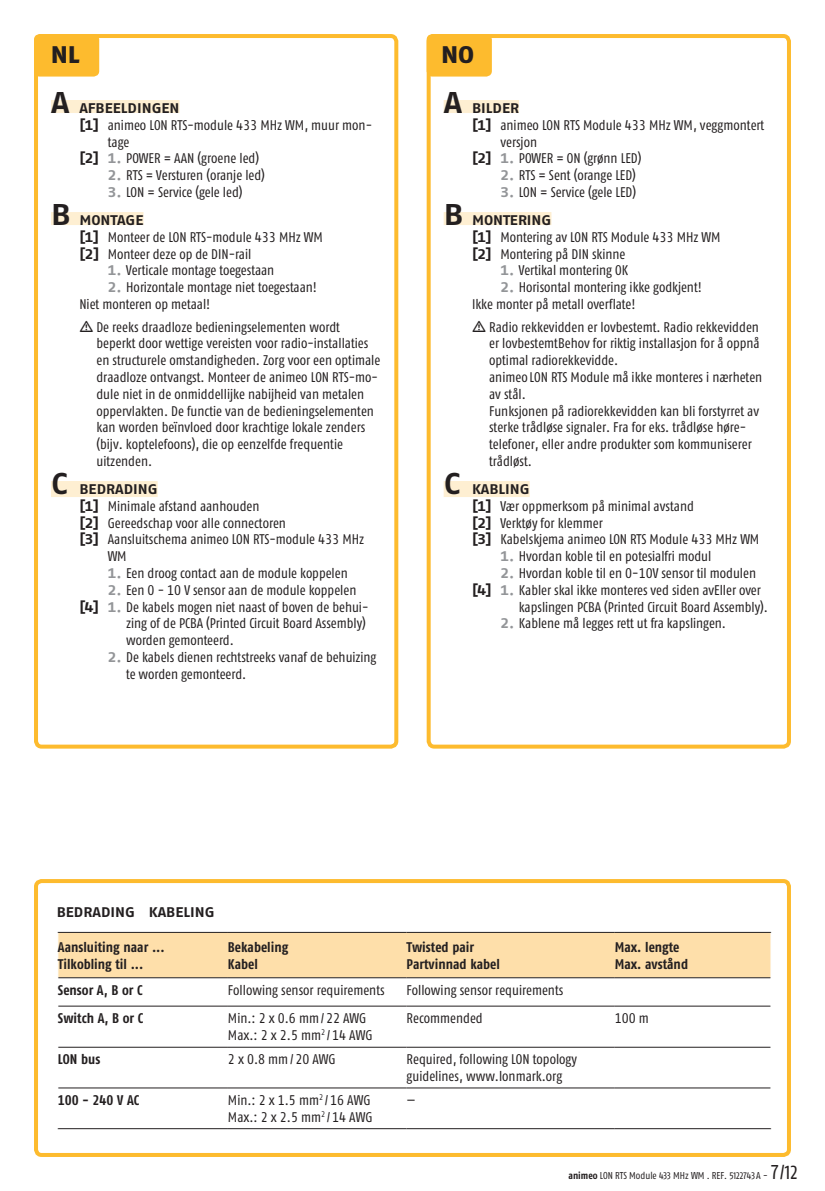
<style>
.page{position:relative;width:825px;height:1191px;background:#fff}
.page>*{position:absolute;margin:0;border:0;box-sizing:border-box;transform-origin:0 0}
.t1{font:24px "Fago Ex Exb Tf";color:#231f20}
.t2{font:14px/16.8px "Fago Co Regular Tf";color:#231f20}
.t3{font:14px "Fago Co Bold Tf";color:#231f20}
.ga_kapitel_unterstri{font:14px "Fago Ex Bold Tf";color:#231f20}
.t4{font:10px "Fago Co Regular Lf";color:#231f20}
.s1{font-size:30px}
.s2{font-family:"Fago Ex Bold Tf"}
.s3{font-family:"Fago Ex Bold Tf";color:#939598}
.s4{font-family:"Fago Co Bold Tf"}
.s5{font-family:"Fago Co Regular Tf";font-size:20px}
.s6{font-size:20px}
</style>
<div class="page">
<div style="left:427px;top:34px;width:364px;height:714px;border:4px solid #fdbb2e;border-radius:6px"></div>
<div style="left:34px;top:879px;width:757px;height:278px;border:4px solid #fdbb2e;border-radius:6px"></div>
<svg style="left:59px;top:1006px;width:712px;height:83px"></svg>
<hr style="left:58px;top:1046px;width:170px;height:1px;background:#231f20">
<hr style="left:228px;top:1046px;width:179px;height:1px;background:#231f20">
<hr style="left:407px;top:1046px;width:208px;height:1px;background:#231f20">
<hr style="left:615px;top:1046px;width:156px;height:1px;background:#231f20">
<hr style="left:58px;top:1087px;width:170px;height:1px;background:#231f20">
<hr style="left:228px;top:1087px;width:179px;height:1px;background:#231f20">
<hr style="left:407px;top:1087px;width:208px;height:1px;background:#231f20">
<hr style="left:615px;top:1087px;width:156px;height:1px;background:#231f20">
<hr style="left:58px;top:1128px;width:170px;height:1px;background:#231f20">
<hr style="left:228px;top:1128px;width:179px;height:1px;background:#231f20">
<hr style="left:407px;top:1128px;width:208px;height:1px;background:#231f20">
<hr style="left:615px;top:1128px;width:156px;height:1px;background:#231f20">
<svg style="left:58px;top:932px;width:714px;height:74px"></svg>
<hr style="left:58px;top:1006px;width:1px;height:41px;background:#fff">
<hr style="left:58px;top:1047px;width:1px;height:41px;background:#fff">
<div style="left:34px;top:34px;width:364px;height:714px;border:4px solid #fdbb2e;border-radius:6px"></div>
<div style="left:51px;top:100px;width:129px;height:13px;background:#feefd2"></div>
<div style="left:51px;top:212px;width:92px;height:13px;background:#feefd2"></div>
<div style="left:51px;top:481px;width:107px;height:13px;background:#feefd2"></div>
<hr style="left:51px;top:494px;width:107px;height:3px;background:#feefd2">
<div style="left:444px;top:100px;width:75px;height:13px;background:#feefd2"></div>
<div style="left:444px;top:212px;width:107px;height:13px;background:#feefd2"></div>
<div style="left:444px;top:481px;width:86px;height:13px;background:#feefd2"></div>
<hr style="left:444px;top:494px;width:86px;height:3px;background:#feefd2">
<div style="left:34px;top:34px;width:65px;height:43px;background:#fdbb2e;border-radius:6px"></div>
<div style="left:427px;top:34px;width:65px;height:43px;background:#fdbb2e;border-radius:6px"></div>
<p class="t1" style="left:51px;top:40px;width:30px">NL</p>
<p class="t1" style="left:441px;top:40px;width:35px">NO</p>
<p class="ga_kapitel_unterstri" style="left:51px;top:100px;width:130px"><span class="s1">A</span> AFBEELDINGEN</p>
<p class="t2" style="left:108px;top:116px;width:266px;text-indent:-28px"><span class="s2">[1]</span> animeo LON RTS-module 433 MHz WM, muur mon&shy;tage</p>
<p class="t2" style="left:79px;top:150px;width:181px"><span class="s2">[2]</span> <span class="s3">1.</span> POWER = AAN (groene led)</p>
<p class="t2" style="left:108px;top:167px;width:159px"><span class="s3">2.</span> RTS = Versturen (oranje led)</p>
<p class="t2" style="left:108px;top:184px;width:136px"><span class="s3">3.</span> LON = Service (gele led)</p>
<p class="ga_kapitel_unterstri" style="left:51px;top:212px;width:94px"><span class="s1">B</span> MONTAGE</p>
<p class="t2" style="left:79px;top:228px;width:245px"><span class="s2">[1]</span> Monteer de LON RTS-module 433 MHz WM</p>
<p class="t2" style="left:79px;top:245px;width:173px"><span class="s2">[2]</span> Monteer deze op de DIN-rail</p>
<p class="t2" style="left:108px;top:262px;width:168px"><span class="s3">1.</span> Verticale montage toegestaan</p>
<p class="t2" style="left:108px;top:279px;width:211px"><span class="s3">2.</span> Horizontale montage niet toegestaan!</p>
<p class="t2" style="left:79px;top:296px;width:132px">Niet monteren op metaal!</p>
<p class="t2" style="left:96px;top:318px;width:285px">De reeks draadloze bedieningselementen wordt beperkt door wettige vereisten voor radio-installaties en structurele omstandigheden. Zorg voor een optimale draadloze ontvangst. Monteer de animeo LON RTS-mo&shy;dule niet in de onmiddellijke nabijheid van metalen oppervlakten. De functie van de bedieningselementen kan worden beïnvloed door krachtige lokale zenders (bijv. koptelefoons), die op eenzelfde frequentie uitzenden.</p>
<p class="ga_kapitel_unterstri" style="left:51px;top:481px;width:108px"><span class="s1">C</span> BEDRADING</p>
<p class="t2" style="left:79px;top:497px;width:182px"><span class="s2">[1]</span> Minimale afstand aanhouden</p>
<p class="t2" style="left:79px;top:514px;width:208px"><span class="s2">[2]</span> Gereedschap voor alle connectoren</p>
<p class="t2" style="left:108px;top:531px;width:258px;text-indent:-28px"><span class="s2">[3]</span> Aansluitschema animeo LON RTS-module 433 MHz<br>WM</p>
<p class="t2" style="left:108px;top:564px;width:242px"><span class="s3">1.</span> Een droog contact aan de module koppelen</p>
<p class="t2" style="left:108px;top:581px;width:250px"><span class="s3">2.</span> Een 0 - 10 V sensor aan de module koppelen</p>
<p class="t2" style="left:126px;top:598px;width:244px;text-indent:-47px"><span class="s2">[4]</span> <span class="s3">1.</span> De kabels mogen niet naast of boven de behui&shy;zing of de PCBA (Printed Circuit Board Assembly) worden gemonteerd.</p>
<p class="t2" style="left:126px;top:648px;width:252px;text-indent:-18px"><span class="s3">2.</span> De kabels dienen rechtstreeks vanaf de behuizing te worden gemonteerd.</p>
<p class="ga_kapitel_unterstri" style="left:444px;top:100px;width:77px"><span class="s1">A</span> BILDER</p>
<p class="t2" style="left:500px;top:116px;width:265px;text-indent:-28px"><span class="s2">[1]</span> animeo LON RTS Module 433 MHz WM, veggmontert versjon</p>
<p class="t2" style="left:472px;top:150px;width:171px"><span class="s2">[2]</span> <span class="s3">1.</span> POWER = ON (grønn LED)</p>
<p class="t2" style="left:500px;top:167px;width:137px"><span class="s3">2.</span> RTS = Sent (orange LED)</p>
<p class="t2" style="left:500px;top:184px;width:137px"><span class="s3">3.</span> LON = Service (gele LED)</p>
<p class="ga_kapitel_unterstri" style="left:444px;top:212px;width:109px"><span class="s1">B</span> MONTERING</p>
<p class="t2" style="left:472px;top:228px;width:250px"><span class="s2">[1]</span> Montering av LON RTS Module 433 MHz WM</p>
<p class="t2" style="left:472px;top:245px;width:155px"><span class="s2">[2]</span> Montering på DIN skinne</p>
<p class="t2" style="left:500px;top:262px;width:129px"><span class="s3">1.</span> Vertikal montering OK</p>
<p class="t2" style="left:500px;top:279px;width:203px"><span class="s3">2.</span> Horisontal montering ikke godkjent!</p>
<p class="t2" style="left:472px;top:296px;width:165px">Ikke monter på metall overflate!</p>
<p class="t2" style="left:489px;top:318px;width:275px">Radio rekkevidden er lovbestemt. Radio rekkevidden er lovbestemtBehov for riktig installasjon for å oppnå optimal radiorekkevidde.<br>animeo LON RTS Module må ikke monteres i nærheten av stål.<br>Funksjonen på radiorekkevidden kan bli forstyrret av sterke trådløse signaler. Fra for eks. trådløse høre&shy;telefoner, eller andre produkter som kommuniserer trådløst.</p>
<p class="ga_kapitel_unterstri" style="left:444px;top:481px;width:87px"><span class="s1">C</span> KABLING</p>
<p class="t2" style="left:472px;top:497px;width:223px"><span class="s2">[1]</span> Vær oppmerksom på minimal avstand</p>
<p class="t2" style="left:472px;top:514px;width:132px"><span class="s2">[2]</span> Verktøy for klemmer</p>
<p class="t2" style="left:472px;top:531px;width:289px"><span class="s2">[3]</span> Kabelskjema animeo LON RTS Module 433 MHz WM</p>
<p class="t2" style="left:500px;top:548px;width:213px"><span class="s3">1.</span> Hvordan koble til en potesialfri modul</p>
<p class="t2" style="left:500px;top:564px;width:257px"><span class="s3">2.</span> Hvordan koble til en 0-10V sensor til modulen</p>
<p class="t2" style="left:519px;top:581px;width:251px;text-indent:-47px"><span class="s2">[4]</span> <span class="s3">1.</span> Kabler skal ikke monteres ved siden avEller over kapslingen PCBA (Printed Circuit Board Assembly).</p>
<p class="t2" style="left:500px;top:615px;width:227px"><span class="s3">2.</span> Kablene må legges rett ut fra kapslingen.</p>
<p class="ga_kapitel_unterstri" style="left:57px;top:903px;width:159px">BEDRADING KABELING</p>
<p class="t3" style="left:58px;top:939px;width:108px">Aansluiting naar ...</p>
<p class="t3" style="left:58px;top:956px;width:87px">Tilkobling til ...</p>
<p class="t3" style="left:228px;top:939px;width:62px">Bekabeling</p>
<p class="t3" style="left:228px;top:956px;width:31px">Kabel</p>
<p class="t3" style="left:407px;top:939px;width:69px">Twisted pair</p>
<p class="t3" style="left:407px;top:956px;width:95px">Partvinnad kabel</p>
<p class="t3" style="left:615px;top:939px;width:66px">Max. lengte</p>
<p class="t3" style="left:615px;top:956px;width:75px">Max. avstånd</p>
<p class="t3" style="left:58px;top:981px;width:86px">Sensor A, B or C</p>
<p class="t2" style="left:228px;top:981px;width:158px">Following sensor requirements</p>
<p class="t2" style="left:407px;top:981px;width:158px">Following sensor requirements</p>
<p class="t3" style="left:58px;top:1009px;width:87px">Switch A, B or C</p>
<p class="t2" style="left:228px;top:1009px;width:146px">Min.: 2 x 0.6 mm/ 22 AWG<br>Max.: 2 x 2.5 mm<sup>2</sup> / 14 AWG</p>
<p class="t2" style="left:407px;top:1009px;width:78px">Recommended</p>
<p class="t2" style="left:615px;top:1009px;width:36px">100 m</p>
<p class="t3" style="left:58px;top:1050px;width:44px">LON bus</p>
<p class="t2" style="left:228px;top:1050px;width:109px">2 x 0.8 mm/20 AWG</p>
<p class="t2" style="left:407px;top:1050px;width:172px">Required, following LON topology guidelines, www.lonmark.org</p>
<p class="t3" style="left:58px;top:1091px;width:83px">100 - 240 V AC</p>
<p class="t2" style="left:228px;top:1091px;width:146px">Min.: 2 x 1.5 mm<sup>2</sup> / 16 AWG<br>Max.: 2 x 2.5 mm<sup>2</sup> / 14 AWG</p>
<p class="t2" style="left:407px;top:1091px;width:11px">—</p>
<p class="t4" style="left:568px;top:1169px;width:231px"><span class="s4">animeo</span> LON RTS Module 433 MHz WM . REF. 5122743 A - <span class="s5">7</span><span class="s6">/12</span></p>
</div>
